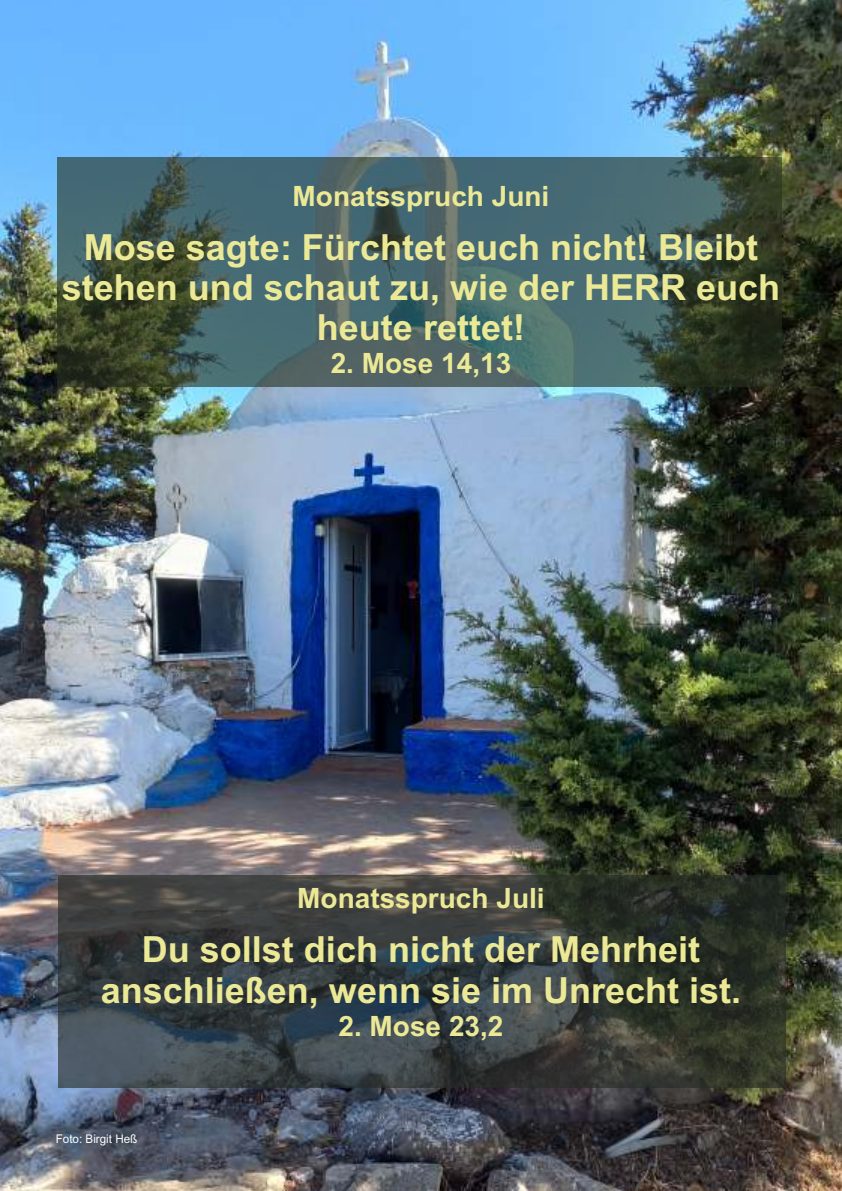
<style>
.page{position:relative;width:842px;height:1191px;background:#fff}
.page>*{position:absolute;margin:0;border:0;box-sizing:border-box;transform-origin:0 0}
.t1{font:700 36px/40.2px "Arial";color:#ebe996;text-align:center}
.t2{font:700 28px "Arial";color:#ebe996}
.t3{font:12px "Arial";color:#fefefe}
</style>
<div class="page">
<img style="left:0;top:0;width:842px;height:1191px">
<div style="left:58px;top:875px;width:727px;height:212px;background:#262c26;opacity:.63"></div>
<div style="left:57px;top:157px;width:724px;height:229px;background:#26301d;opacity:.61"></div>
<p class="t2" style="left:293px;top:185px;width:258px">Monatsspruch Juni</p>
<p class="t1" style="left:62px;top:230px;width:720px">Mose sagte: Fürchtet euch nicht! Bleibt stehen und schaut zu, wie der HERR euch heute rettet!</p>
<p class="t2" style="left:331px;top:353px;width:182px">2. Mose 14,13</p>
<p class="t2" style="left:297px;top:888px;width:249px">Monatsspruch Juli</p>
<p class="t1" style="left:101px;top:933px;width:642px">Du sollst dich nicht der Mehrheit anschließen, wenn sie im Unrecht ist.</p>
<p class="t2" style="left:338px;top:1015px;width:166px">2. Mose 23,2</p>
<p class="t3" style="left:56px;top:1134px;width:83px">Foto: Birgit Heß</p>
</div>
